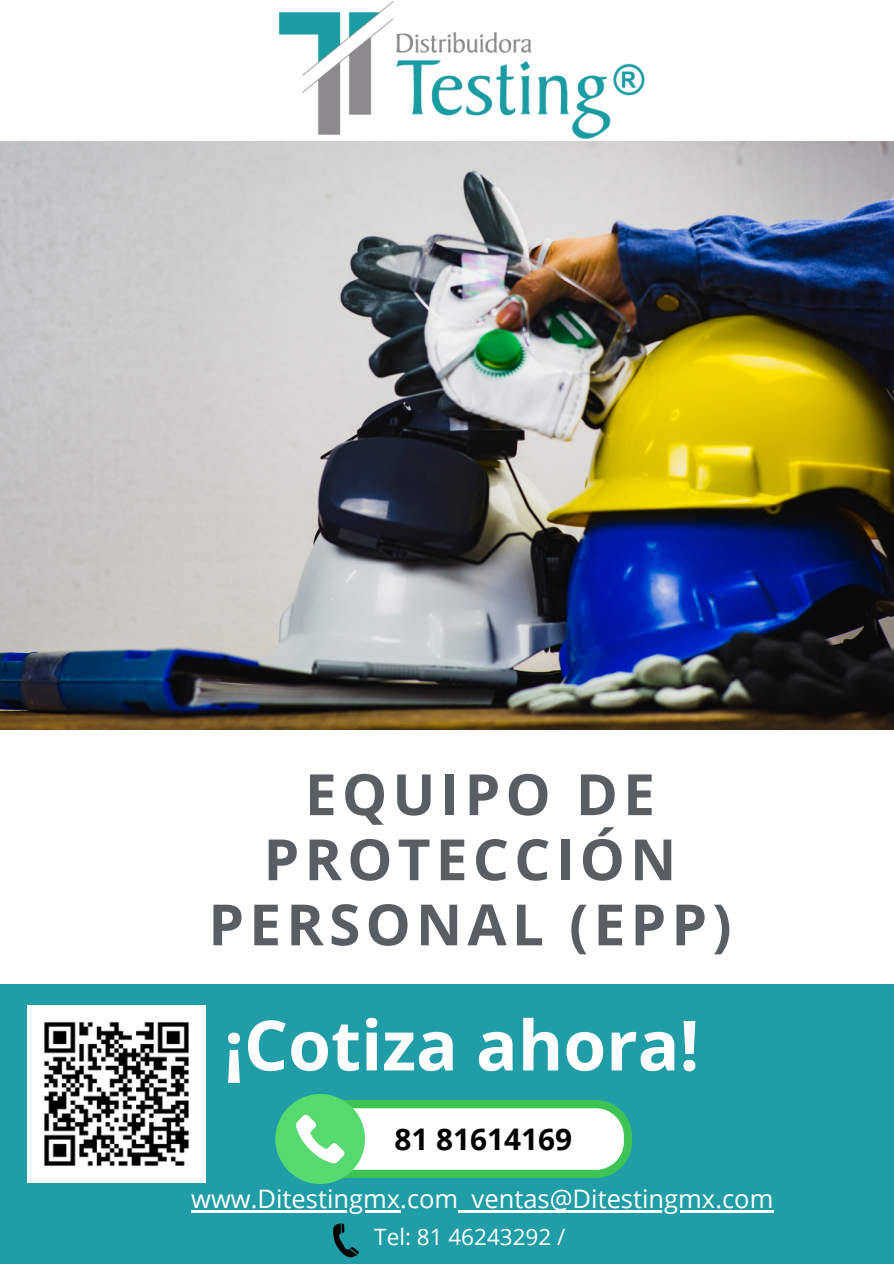
<style>
.page{position:relative;width:894px;height:1264px;background:#fff}
.page>*{position:absolute;margin:0;border:0;box-sizing:border-box;transform-origin:0 0}
.t1{font:700 69.3px "Open Sans";color:#fff}
.t2{font:700 57px/65.1px "Open Sans";letter-spacing:.09em;color:#595e64;text-align:center}
.t3{font:700 29.7px "Open Sans";color:#000}
.t4{font:25.5px "Open Sans";color:#fff}
.t5{font:22.5px "Open Sans";color:#fff}
</style>
<div class="page">
<div style="left:0;top:984px;width:893px;height:279px;background:#219da8"></div>
<img style="left:0;top:142px;width:893px;height:587px">
<svg style="left:333px;top:1223px;width:26px;height:35px"></svg>
<img style="left:265px;top:1px;width:393px;height:169px">
<svg style="left:275px;top:1094px;width:357px;height:89px;background:#a2e0be"></svg>
<img style="left:27px;top:1005px;width:178px;height:177px">
<hr style="left:191px;top:1210px;width:209px;height:2px;background:#fff">
<svg style="left:458px;top:1210px;width:13px;height:2px"></svg>
<hr style="left:471px;top:1210px;width:302px;height:2px;background:#fff">
<h1 class="t2" style="left:208px;top:760px;width:524px">EQUIPO DE<br>PROTECCIÓN<br>PERSONAL (EPP)</h1>
<p class="t1" style="left:224px;top:996px;width:476px">¡Cotiza ahora!</p>
<h4 class="t3" style="left:394px;top:1117px;width:179px">81 81614169</h4>
<p class="t4" style="left:191px;top:1180px;width:268px">www.Ditestingmx.com</p>
<p class="t4" style="left:471px;top:1180px;width:303px">ventas@Ditestingmx.com</p>
<h3 class="t5" style="left:374px;top:1220px;width:192px">Tel: 81 46243292 /</h3>
</div>
